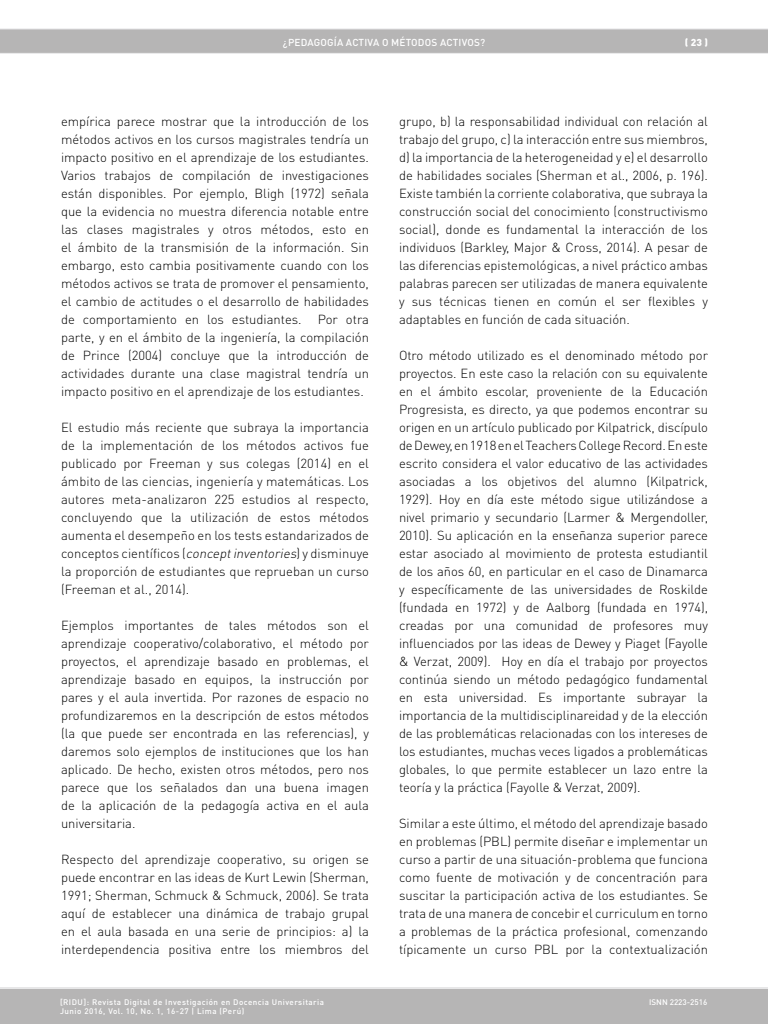
<style>
.page{position:relative;width:768px;height:1024px;background:#fff}
.page>*{position:absolute;margin:0;border:0;box-sizing:border-box;transform-origin:0 0}
.Texto_1{font:300 13px/18px "DIN Pro";color:#000;text-align:justify}
.t1{font:500 10px "DIN Pro";letter-spacing:.02em;color:#fff}
.t2{font:900 10px "DIN Pro";color:#fff}
.t3{font:500 8px/9px "DIN Pro";letter-spacing:.06em;color:#fff}
.t4{font:500 8px "DIN Pro";color:#fff}
.s1{font-style:italic}
</style>
<div class="page">
<div style="left:0;top:29px;width:768px;height:24px;background:#b6b5b5"></div>
<hr style="left:0;top:53px;width:768px;height:1px;background:#e7e7e8">
<hr style="left:0;top:29px;width:768px;height:1px;background:#e7e7e8">
<div style="left:0;top:988px;width:768px;height:36px;background:#b6b5b5"></div>
<hr style="left:0;top:987px;width:768px;height:2px;background:#e7e7e8">
<p class="t1" style="left:283px;top:35px;width:204px">¿PEDAGOGÍA ACTIVA O MÉTODOS ACTIVOS?</p>
<p class="t2" style="left:685px;top:35px;width:25px">( 23 )</p>
<p class="Texto_1" style="left:61px;top:112px;width:310px">empírica parece mostrar que la introducción de los métodos activos en los cursos magistrales tendría un impacto positivo en el aprendizaje de los estudiantes.<br>Varios trabajos de compilación de investigaciones están disponibles. Por ejemplo, Bligh (1972) señala que la evidencia no muestra diferencia notable entre las clases magistrales y otros métodos, esto en el ámbito de la transmisión de la información. Sin embargo, esto cambia positivamente cuando con los métodos activos se trata de promover el pensamiento, el cambio de actitudes o el desarrollo de habilidades de comportamiento en los estudiantes. Por otra parte, y en el ámbito de la ingeniería, la compilación de Prince (2004) concluye que la introducción de actividades durante una clase magistral tendría un impacto positivo en el aprendizaje de los estudiantes.</p>
<p class="Texto_1" style="left:61px;top:418px;width:310px">El estudio más reciente que subraya la importancia de la implementación de los métodos activos fue publicado por Freeman y sus colegas (2014) en el ámbito de las ciencias, ingeniería y matemáticas. Los autores meta-analizaron 225 estudios al respecto, concluyendo que la utilización de estos métodos aumenta el desempeño en los tests estandarizados de conceptos científicos (<span class="s1">conceptinventories</span>) y disminuye la proporción de estudiantes que reprueban un curso (Freeman et al., 2014).</p>
<p class="Texto_1" style="left:61px;top:616px;width:310px">Ejemplos importantes de tales métodos son el aprendizaje cooperativo/colaborativo, el método por proyectos, el aprendizaje basado en problemas, el aprendizaje basado en equipos, la instrucción por pares y el aula invertida. Por razones de espacio no profundizaremos en la descripción de estos métodos (la que puede ser encontrada en las referencias), y daremos solo ejemplos de instituciones que los han aplicado. De hecho, existen otros métodos, pero nos parece que los señalados dan una buena imagen de la aplicación de la pedagogía activa en el aula universitaria.</p>
<p class="Texto_1" style="left:61px;top:850px;width:310px">Respecto del aprendizaje cooperativo, su origen se puede encontrar en las ideas de Kurt Lewin (Sherman, 1991; Sherman, Schmuck &amp; Schmuck, 2006). Se trata aquí de establecer una dinámica de trabajo grupal en el aula basada en una serie de principios: a) la interdependencia positiva entre los miembros del</p>
<p class="Texto_1" style="left:399px;top:112px;width:311px">grupo, b) la responsabilidad individual con relación al trabajo del grupo, c) la interacción entre sus miembros, d) la importancia de la heterogeneidad y e) el desarrollo de habilidades sociales (Sherman et al., 2006, p. 196).<br>Existe también la corriente colaborativa, que subraya la construcción social del conocimiento (constructivismo social), donde es fundamental la interacción de los individuos (Barkley, Major &amp; Cross, 2014). A pesar de las diferencias epistemológicas, a nivel práctico ambas palabras parecen ser utilizadas de manera equivalente y sus técnicas tienen en común el ser flexibles y adaptables en función de cada situación.</p>
<p class="Texto_1" style="left:399px;top:346px;width:311px">Otro método utilizado es el denominado método por proyectos. En este caso la relación con su equivalente en el ámbito escolar, proveniente de la Educación Progresista, es directo, ya que podemos encontrar su origen en un artículo publicado por Kilpatrick, discípulo de Dewey, en 1918 en el Teachers College Record. En este escrito considera el valor educativo de las actividades asociadas a los objetivos del alumno (Kilpatrick, 1929). Hoy en día este método sigue utilizándose a nivel primario y secundario (Larmer &amp; Mergendoller, 2010). Su aplicación en la enseñanza superior parece estar asociado al movimiento de protesta estudiantil de los años 60, en particular en el caso de Dinamarca y específicamente de las universidades de Roskilde (fundada en 1972) y de Aalborg (fundada en 1974), creadas por una comunidad de profesores muy influenciados por las ideas de Dewey y Piaget (Fayolle &amp; Verzat, 2009). Hoy en día el trabajo por proyectos continúa siendo un método pedagógico fundamental en esta universidad. Es importante subrayar la importancia de la multidisciplinareidad y de la elección de las problemáticas relacionadas con los intereses de los estudiantes, muchas veces ligados a problemáticas globales, lo que permite establecer un lazo entre la teoría y la práctica (Fayolle &amp; Verzat, 2009).</p>
<p class="Texto_1" style="left:399px;top:814px;width:311px">Similar a este último, el método del aprendizaje basado en problemas (PBL) permite diseñar e implementar un curso a partir de una situación-problema que funciona como fuente de motivación y de concentración para suscitar la participación activa de los estudiantes. Se trata de una manera de concebir el curriculum en torno a problemas de la práctica profesional, comenzando típicamente un curso PBL por la contextualización</p>
<p class="t3" style="left:60px;top:997px;width:266px">[RIDU]: Revista Digital de Investigación en Docencia Universitaria<br>Junio 2016, Vol. 10, No. 1, 16-27 | Lima (Perú)</p>
<p class="t4" style="left:649px;top:997px;width:60px">ISNN 2223-2516</p>
</div>
